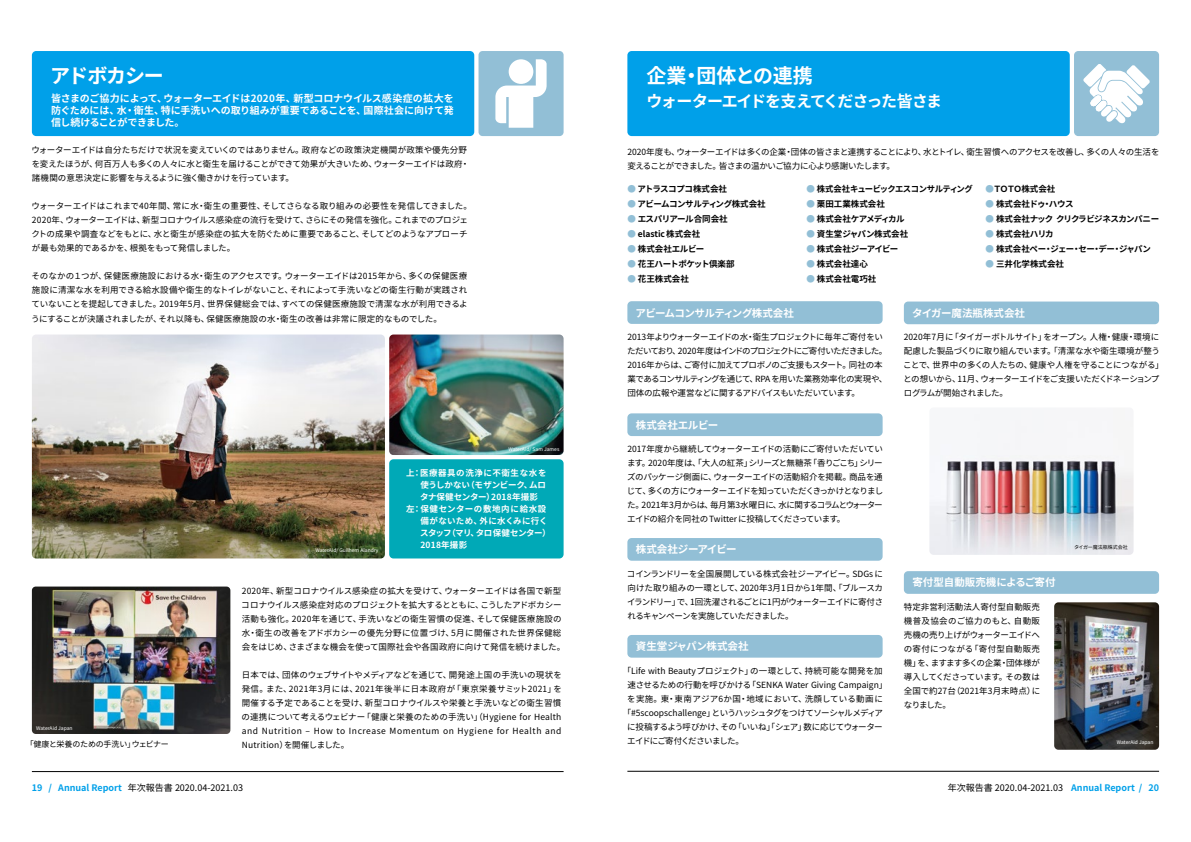
<style>
.page{position:relative;width:1191px;height:842px;background:#fff}
.page>*{position:absolute;margin:0;border:0;box-sizing:border-box;transform-origin:0 0}
.t1{font:700 20px "Noto Sans CJ Kjp";letter-spacing:-.005em;color:#fff}
.t2{font:700 20px "Noto Sans CJ Kjp";letter-spacing:-.055em;color:#fff}
.t3{font:700 16px "Noto Sans CJ Kjp";letter-spacing:-.08em;color:#fff}
.t4{font:700 10.5px "Noto Sans CJ Kjp";letter-spacing:-.01em;color:#fff}
.t5{font:700 10.5px "Noto Sans CJ Kjp";letter-spacing:-.05em;color:#fff}
.t6{font:700 10.5px "Noto Sans CJ Kjp";letter-spacing:-.035em;color:#fff}
.t7{font:700 10px/12px "Noto Sans CJ Kjp";letter-spacing:-.01em;color:#fff;text-align:justify}
.t8{font:9px "Noto Sans CJ Kjp";color:#000}
.t9{font:8.5px/14px "Noto Sans CJ Kjp";letter-spacing:-.015em;color:#000;text-align:justify}
.t10{font:8.5px/14px "Noto Sans CJ Kjp";letter-spacing:-.055em;color:#000}
.t11{font:8.5px/14px "Noto Sans CJ Kjp";letter-spacing:.015em;color:#000}
.t12{font:700 8.5px "Noto Sans CJ Kjp";letter-spacing:-.025em;color:#000}
.t13{font:700 8.5px "Noto Sans CJ Kjp";color:#000}
.t14{font:8.5px "Noto Sans CJ Kjp";letter-spacing:-.045em;color:#000}
.t15{font:700 8.5px "Noto Sans CJ Kjp";letter-spacing:-.05em;color:#000}
.t16{font:700 8.5px "Noto Sans CJ Kjp";letter-spacing:.025em;color:#fff}
.t17{font:8.5px "Noto Sans CJ Kjp";letter-spacing:-.065em;color:#000}
.t18{font:8.5px "Noto Sans CJ Kjp";letter-spacing:.035em;color:#000}
.t19{font:700 8.5px "Noto Sans CJ Kjp";letter-spacing:-.055em;color:#000}
.t20{font:700 8.5px "Noto Sans CJ Kjp";letter-spacing:-.055em;color:#fff}
.t21{font:700 8.5px "Noto Sans CJ Kjp";letter-spacing:.055em;color:#fff}
.t22{font:700 8.5px "Noto Sans CJ Kjp";letter-spacing:-.02em;color:#fff}
.t23{font:700 8.5px "Noto Sans CJ Kjp";letter-spacing:.06em;color:#fff}
.t24{font:8.5px "Noto Sans CJ Kjp";letter-spacing:-.1em;color:#000}
.t25{font:700 8.5px "Noto Sans CJ Kjp";letter-spacing:-.045em;color:#000}
.t26{font:700 8.5px "Noto Sans CJ Kjp";letter-spacing:-.06em;color:#000}
.t27{font:700 8.5px "Noto Sans CJ Kjp";letter-spacing:-.065em;color:#000}
.t28{font:8px "Noto Sans CJ Kjp";letter-spacing:-.025em;color:#000}
.t29{font:5px "Noto Sans CJ Kjp";color:#fff}
.t30{font:5px "Noto Sans CJ Kjp";color:#000}
.s1{color:#92bfd6}
.s2{font-weight:700;color:#00a0e9}
</style>
<div class="page">
<hr style="left:32px;top:771px;width:531px;height:1px;background:#000">
<hr style="left:627px;top:771px;width:532px;height:1px;background:#000">
<div style="left:627px;top:635px;width:255px;height:23px;background:#92bfd6;border-radius:4px"></div>
<div style="left:32px;top:51px;width:442px;height:85px;background:#00a0e9;border-radius:4px"></div>
<div style="left:627px;top:51px;width:442px;height:85px;background:#00a0e9;border-radius:4px"></div>
<div style="left:478px;top:51px;width:85px;height:85px;background:#92bfd6;border-radius:4px"></div>
<svg style="left:495px;top:59px;width:51px;height:69px"></svg>
<div style="left:627px;top:301px;width:255px;height:23px;background:#92bfd6;border-radius:4px"></div>
<div style="left:627px;top:413px;width:255px;height:23px;background:#92bfd6;border-radius:4px"></div>
<div style="left:627px;top:538px;width:255px;height:23px;background:#92bfd6;border-radius:4px"></div>
<div style="left:904px;top:302px;width:255px;height:22px;background:#92bfd6;border-radius:4px"></div>
<div style="left:904px;top:571px;width:255px;height:23px;background:#92bfd6;border-radius:4px"></div>
<img style="left:1054px;top:602px;width:105px;height:148px">
<img style="left:929px;top:455px;width:204px;height:100px">
<div style="left:1068px;top:538px;width:66px;height:19px;background:#fff;opacity:.75"></div>
<div style="left:1109px;top:733px;width:51px;height:19px;background:#fff;opacity:.75"></div>
<img style="left:32px;top:334px;width:353px;height:224px">
<img style="left:32px;top:586px;width:198px;height:148px">
<img style="left:389px;top:334px;width:174px;height:121px">
<div style="left:389px;top:459px;width:174px;height:99px;background:#00a9b7;border-radius:4px"></div>
<div style="left:1074px;top:51px;width:85px;height:85px;background:#92bfd6;border-radius:4px"></div>
<svg style="left:1083px;top:64px;width:67px;height:60px"></svg>
<h1 class="t2" style="left:50px;top:64px;width:115px">アドボカシー</h1>
<p class="t7" style="left:51px;top:92px;width:404px">皆さまのご協力によって、ウォーターエイドは2020年、新型コロナウイルス感染症の拡大を防ぐためには、水・衛生、特に手洗いへの取り組みが重要であることを、国際社会に向けて発信し続けることができました。</p>
<p class="t9" style="left:32px;top:144px;width:439px;text-align:left">ウォーターエイドは自分たちだけで状況を変えていくのではありません。政府などの政策決定機関が政策や優先分野を変えたほうが、何百万人も多くの人々に水と衛生を届けることができて効果が大きいため、ウォーターエイドは政府・諸機関の意思決定に影響を与えるように強く働きかけを行っています。</p>
<p class="t9" style="left:32px;top:200px;width:442px;text-align:left">ウォーターエイドはこれまで40年間、常に水・衛生の重要性、そしてさらなる取り組みの必要性を発信してきました。2020年、ウォーターエイドは、新型コロナウイルス感染症の流行を受けて、さらにその発信を強化。これまでのプロジェクトの成果や調査などをもとに、水と衛生が感染症の拡大を防ぐために重要であること、そしてどのようなアプローチが最も効果的であるかを、根拠をもって発信しました。</p>
<p class="t9" style="left:31px;top:270px;width:438px">そのなかの１つが、保健医療施設における水・衛生のアクセスです。ウォーターエイドは2015年から、多くの保健医療施設に清潔な水を利用できる給水設備や衛生的なトイレがないこと、それによって手洗いなどの衛生行動が実践されていないことを提起してきました。2019年5月、世界保健総会では、すべての保健医療施設で清潔な水が利用できるようにすることが決議されましたが、それ以降も、保健医療施設の水・衛生の改善は非常に限定的なものでした。</p>
<p class="t29" style="left:36px;top:725px;width:38px">WaterAid Japan</p>
<p class="t28" style="left:26px;top:739px;width:145px">「健康と栄養のための手洗い」ウェビナー</p>
<p class="t29" style="left:315px;top:548px;width:65px">WaterAid/ Guilhem Alandry</p>
<p class="t29" style="left:508px;top:446px;width:52px">WaterAid/ Sam James</p>
<p class="t21" style="left:406px;top:468px;width:142px">上：医療器具の洗浄に不衛生な水を</p>
<p class="t22" style="left:420px;top:480px;width:127px">使うしかない（モザンビーク、ムロ</p>
<p class="t16" style="left:420px;top:492px;width:119px">タナ保健センター）2018年撮影</p>
<p class="t23" style="left:406px;top:504px;width:141px">左：保健センターの敷地内に給水設</p>
<p class="t16" style="left:420px;top:516px;width:129px">備がないため、外に水くみに行く</p>
<p class="t20" style="left:420px;top:528px;width:132px">スタッフ（マリ、タロ保健センター）</p>
<p class="t16" style="left:420px;top:540px;width:48px">2018年撮影</p>
<p class="t11" style="left:241px;top:584px;width:325px">2020年、新型コロナウイルス感染症の拡大を受けて、ウォーターエイドは各国で新型コロナウイルス感染症対応のプロジェクトを拡大するとともに、こうしたアドボカシー活動も強化。2020年を通じて、手洗いなどの衛生習慣の促進、そして保健医療施設の水・衛生の改善をアドボカシーの優先分野に位置づけ、5月に開催された世界保健総会をはじめ、さまざまな機会を使って国際社会や各国政府に向けて発信を続けました。</p>
<p class="t9" style="left:242px;top:668px;width:322px">日本では、団体のウェブサイトやメディアなどを通じて、開発途上国の手洗いの現状を発信。また、2021年3月には、2021年後半に日本政府が「東京栄養サミット2021」を開催する予定であることを受け、新型コロナウイルスや栄養と手洗いなどの衛生習慣の連携について考えるウェビナー「健康と栄養のための手洗い」（Hygiene for Health and Nutrition – How to Increase Momentum on Hygiene for Health and Nutrition）を開催しました。</p>
<h1 class="t1" style="left:646px;top:64px;width:168px">企業・団体との連携</h1>
<h2 class="t3" style="left:646px;top:92px;width:297px">ウォーターエイドを支えてくださった皆さま</h2>
<p class="t10" style="left:627px;top:145px;width:534px">2020年度も、ウォーターエイドは多くの企業・団体の皆さまと連携することにより、水とトイレ、衛生習慣へのアクセスを改善し、多くの人々の生活を変えることができました。皆さまの温かいご協力に心より感謝いたします。</p>
<p class="t12" style="left:627px;top:184px;width:101px"><span class="s1">●</span> アトラスコプコ株式会社</p>
<p class="t15" style="left:627px;top:199px;width:140px"><span class="s1">●</span> アビームコンサルティング株式会社</p>
<p class="t12" style="left:627px;top:214px;width:102px"><span class="s1">●</span> エスパリアール合同会社</p>
<p class="t13" style="left:627px;top:229px;width:74px"><span class="s1">●</span> elastic 株式会社</p>
<p class="t12" style="left:627px;top:244px;width:79px"><span class="s1">●</span> 株式会社エルビー</p>
<p class="t25" style="left:627px;top:259px;width:109px"><span class="s1">●</span> 花王ハートポケット倶楽部</p>
<p class="t12" style="left:627px;top:274px;width:63px"><span class="s1">●</span> 花王株式会社</p>
<p class="t15" style="left:806px;top:184px;width:168px"><span class="s1">●</span> 株式会社キュービックエスコンサルティング</p>
<p class="t13" style="left:806px;top:199px;width:80px"><span class="s1">●</span> 栗田工業株式会社</p>
<p class="t26" style="left:806px;top:214px;width:100px"><span class="s1">●</span> 株式会社ケアメディカル</p>
<p class="t13" style="left:806px;top:229px;width:103px"><span class="s1">●</span> 資生堂ジャパン株式会社</p>
<p class="t12" style="left:806px;top:244px;width:93px"><span class="s1">●</span> 株式会社ジーアイビー</p>
<p class="t12" style="left:806px;top:259px;width:63px"><span class="s1">●</span> 株式会社達心</p>
<p class="t13" style="left:806px;top:274px;width:71px"><span class="s1">●</span> 株式会社電巧社</p>
<p class="t27" style="left:985px;top:184px;width:71px"><span class="s1">●</span>ＴＯＴＯ株式会社</p>
<p class="t12" style="left:985px;top:199px;width:89px"><span class="s1">●</span> 株式会社ドゥ・ハウス</p>
<p class="t19" style="left:985px;top:214px;width:175px"><span class="s1">●</span> 株式会社ナック クリクラビジネスカンパニー</p>
<p class="t12" style="left:985px;top:229px;width:70px"><span class="s1">●</span> 株式会社ハリカ</p>
<p class="t12" style="left:985px;top:244px;width:167px"><span class="s1">●</span> 株式会社ペー・ジェー・セー・デー・ジャパン</p>
<p class="t13" style="left:985px;top:259px;width:80px"><span class="s1">●</span> 三井化学株式会社</p>
<p class="t5" style="left:635px;top:307px;width:160px">アビームコンサルティング株式会社</p>
<p class="t10" style="left:627px;top:330px;width:262px">2013年よりウォーターエイドの水・衛生プロジェクトに毎年ご寄付をいただいており、2020年度はインドのプロジェクトにご寄付いただきました。2016年からは、ご寄付に加えてプロボノのご支援もスタート。同社の本業であるコンサルティングを通じて、RPA を用いた業務効率化の実現や、団体の広報や運営などに関するアドバイスもいただいています。</p>
<p class="t4" style="left:636px;top:419px;width:84px">株式会社エルビー</p>
<p class="t9" style="left:627px;top:442px;width:258px">2017年度から継続してウォーターエイドの活動にご寄付いただいています。2020年度は、「大人の紅茶」シリーズと無糖茶「香りごこち」シリーズのパッケージ側面に、ウォーターエイドの活動紹介を掲載。商品を通じて、多くの方にウォーターエイドを知っていただくきっかけとなりました。2021年3月からは、毎月第3水曜日に、水に関するコラムとウォーターエイドの紹介を同社のTwitter に投稿してくださっています。</p>
<p class="t6" style="left:636px;top:544px;width:102px">株式会社ジーアイビー</p>
<p class="t9" style="left:627px;top:567px;width:258px">コインランドリーを全国展開している株式会社ジーアイビー。SDGs に向けた取り組みの一環として、2020年3月1日から1年間、「ブルースカイランドリー」で、1回洗濯されるごとに1円がウォーターエイドに寄付されるキャンペーンを実施していただきました。</p>
<p class="t4" style="left:636px;top:640px;width:114px">資生堂ジャパン株式会社</p>
<p class="t9" style="left:623px;top:664px;width:261px">「Life with Beautyプロジェクト」の一環として、持続可能な開発を加</p>
<p class="t9" style="left:627px;top:678px;width:261px">速させるための行動を呼びかける「SENKA Water Giving Campaign」</p>
<p class="t18" style="left:627px;top:694px;width:257px">を実施。東・東南アジア6か国・地域において、洗顔している動画に</p>
<p class="t14" style="left:623px;top:708px;width:261px">「#5scoopschallenge」というハッシュタグをつけてソーシャルメディア</p>
<p class="t17" style="left:627px;top:722px;width:257px">に投稿するよう呼びかけ、その「いいね」「シェア」数に応じてウォーター</p>
<p class="t24" style="left:627px;top:736px;width:118px">エイドにご寄付くださいました。</p>
<p class="t4" style="left:912px;top:307px;width:114px">タイガー魔法瓶株式会社</p>
<p class="t9" style="left:903px;top:330px;width:262px;text-align:left">2020年7月に「タイガーボトルサイト」をオープン。人権・健康・環境に配慮した製品づくりに取り組んでいます。「清潔な水や衛生環境が整うことで、世界中の多くの人たちの、健康や人権を守ることにつながる」との想いから、11月、ウォーターエイドをご支援いただくドネーションプログラムが開始されました。</p>
<p class="t4" style="left:912px;top:577px;width:145px">寄付型自動販売機によるご寄付</p>
<p class="t9" style="left:903px;top:600px;width:138px">特定非営利活動法人寄付型自動販売機普及協会のご協力のもと、自動販売機の売り上げがウォーターエイドへの寄付につながる「寄付型自動販売機」を、ますます多くの企業・団体様が導入してくださっています。その数は全国で約27台（2021年3月末時点）になりました。</p>
<p class="t30" style="left:1074px;top:544px;width:55px">タイガー魔法瓶株式会社</p>
<p class="t29" style="left:1116px;top:739px;width:38px">WaterAid Japan</p>
<p class="t8" style="left:32px;top:783px;width:213px"><span class="s2">19 / Annual Report</span> 年次報告書 2020.04-2021.03</p>
<p class="t8" style="left:948px;top:783px;width:213px">年次報告書 2020.04-2021.03 <span class="s2">Annual Report / 20</span></p>
</div>
